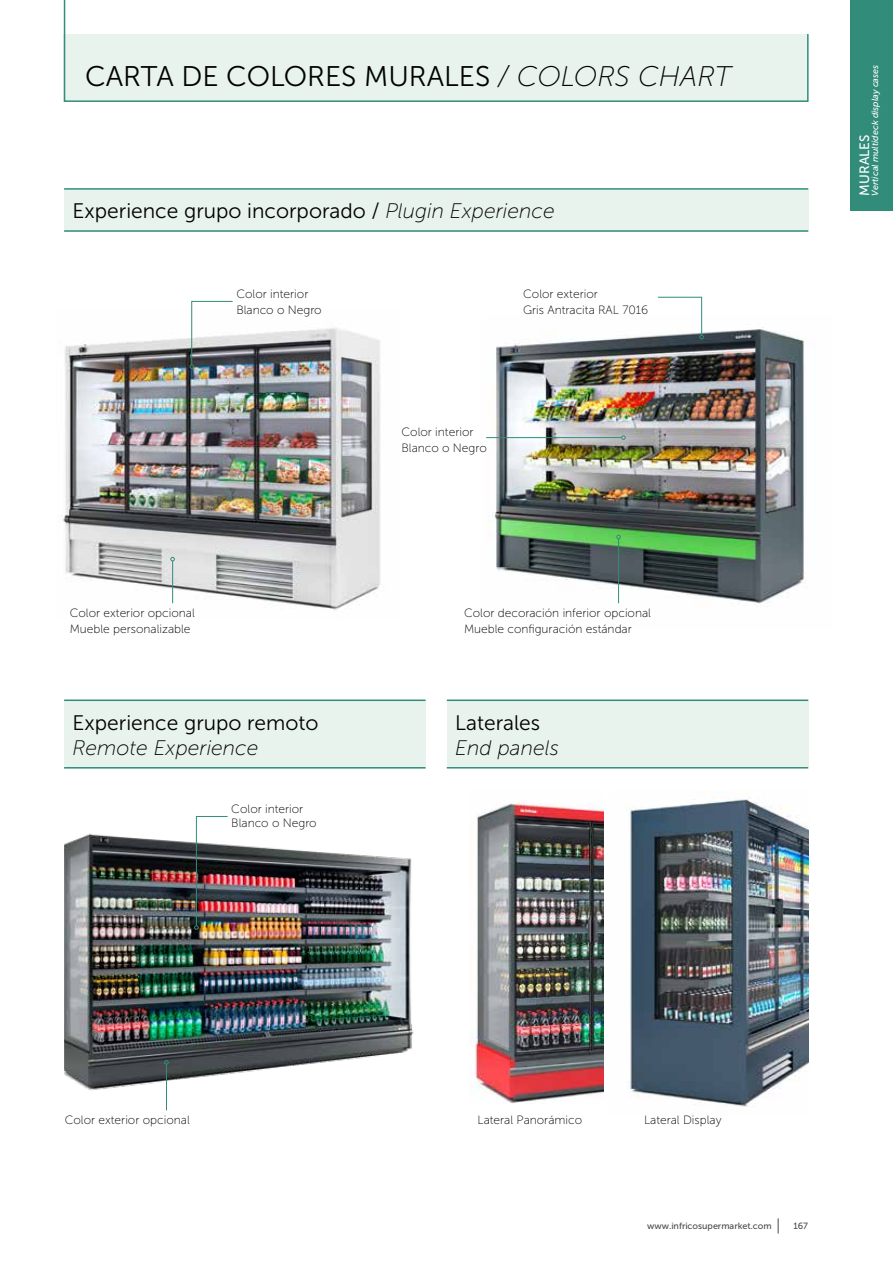
<style>
.page{position:relative;width:893px;height:1263px;background:#fff}
.page>*{position:absolute;margin:0;border:0;box-sizing:border-box;transform-origin:0 0}
.t1{font:28.35px "Museo Sans 300";color:#000}
.t2{font:21px "Museo Sans 300";color:#000}
.t3{font:italic 21px "Museo Sans 100";color:#000}
.t4{font:13.5px "Museo Sans 500";color:#fff}
.t5{font:12px/16.5px "Museo Sans 100";color:#000}
.t6{font:9px "Museo Sans 500";color:#4a4a49}
.t7{font:italic 9px "Museo Sans 500";color:#fff}
.s1{font-family:"Museo Sans 100";font-style:italic}
</style>
<div class="page">
<div style="left:64px;top:189px;width:744px;height:43px;background:#e8f3ed"></div>
<hr style="left:64px;top:230px;width:744px;height:2px;background:#318d7a">
<hr style="left:64px;top:188px;width:744px;height:2px;background:#318d7a">
<img style="left:486px;top:327px;width:320px;height:280px">
<img style="left:63px;top:328px;width:318px;height:283px">
<img style="left:628px;top:797px;width:180px;height:310px">
<img style="left:471px;top:803px;width:133px;height:300px">
<img style="left:64px;top:833px;width:350px;height:258px">
<img style="left:194px;top:816px;width:34px;height:114px">
<svg style="left:189px;top:300px;width:44px;height:69px"></svg>
<hr style="left:166px;top:1064px;width:1px;height:46px;background:#318d7a">
<svg style="left:164px;top:1060px;width:5px;height:4px"></svg>
<hr style="left:172px;top:561px;width:1px;height:42px;background:#318d7a">
<svg style="left:170px;top:557px;width:5px;height:4px"></svg>
<hr style="left:618px;top:539px;width:1px;height:64px;background:#318d7a">
<svg style="left:616px;top:535px;width:5px;height:4px"></svg>
<svg style="left:657px;top:296px;width:47px;height:43px"></svg>
<hr style="left:486px;top:437px;width:136px;height:1px;background:#318d7a">
<svg style="left:621px;top:435px;width:5px;height:5px"></svg>
<div style="left:64px;top:701px;width:362px;height:67px;background:#e8f3ed"></div>
<hr style="left:64px;top:767px;width:362px;height:1px;background:#318d7a">
<hr style="left:64px;top:699px;width:362px;height:2px;background:#318d7a">
<div style="left:447px;top:701px;width:361px;height:66px;background:#e8f3ed"></div>
<hr style="left:447px;top:767px;width:361px;height:1px;background:#318d7a">
<hr style="left:447px;top:699px;width:361px;height:2px;background:#318d7a">
<svg style="left:63px;top:0;width:746px;height:102px"></svg>
<svg style="left:778px;top:1218px;width:1px;height:15px"></svg>
<div style="left:850px;top:0;width:43px;height:210px;background:#318d7a"></div>
<h1 class="t1" style="left:85px;top:61px;width:648px">CARTA DE COLORES MURALES <span class="s1">/ COLORS CHART</span></h1>
<h2 class="t2" style="left:73px;top:200px;width:484px">Experience grupo incorporado / <span class="s1">Plugin Experience</span></h2>
<p class="t5" style="left:236px;top:285px;width:87px">Color interior<br>Blanco o Negro</p>
<p class="t5" style="left:523px;top:285px;width:127px">Color exterior<br>Gris Antracita RAL 7016</p>
<p class="t5" style="left:401px;top:424px;width:87px">Color interior<br>Blanco o Negro</p>
<p class="t5" style="left:70px;top:604px;width:127px">Color exterior opcional<br>Mueble personalizable</p>
<p class="t5" style="left:464px;top:604px;width:189px">Color decoración inferior opcional<br>Mueble configuración estándar</p>
<h2 class="t2" style="left:73px;top:711px;width:247px">Experience grupo remoto</h2>
<h2 class="t3" style="left:73px;top:736px;width:187px">Remote Experience</h2>
<h2 class="t2" style="left:455px;top:711px;width:86px">Laterales</h2>
<h2 class="t3" style="left:455px;top:736px;width:105px">End panels</h2>
<p class="t5" style="left:231px;top:801px;width:87px;line-height:14.4px">Color interior<br>Blanco o Negro</p>
<p class="t7" style="left:870px;top:196px;width:132px;rotate:-90deg">Vertical multideck display cases</p>
<p class="t4" style="left:857px;top:196px;width:62px;rotate:-90deg">MURALES</p>
<p class="t5" style="left:65px;top:1112px;width:127px">Color exterior opcional</p>
<p class="t5" style="left:478px;top:1112px;width:106px">Lateral Panorámico</p>
<p class="t5" style="left:644px;top:1112px;width:79px">Lateral Display</p>
<p class="t6" style="left:647px;top:1221px;width:126px">www.infricosupermarket.com</p>
<p class="t6" style="left:793px;top:1221px;width:16px">167</p>
</div>
